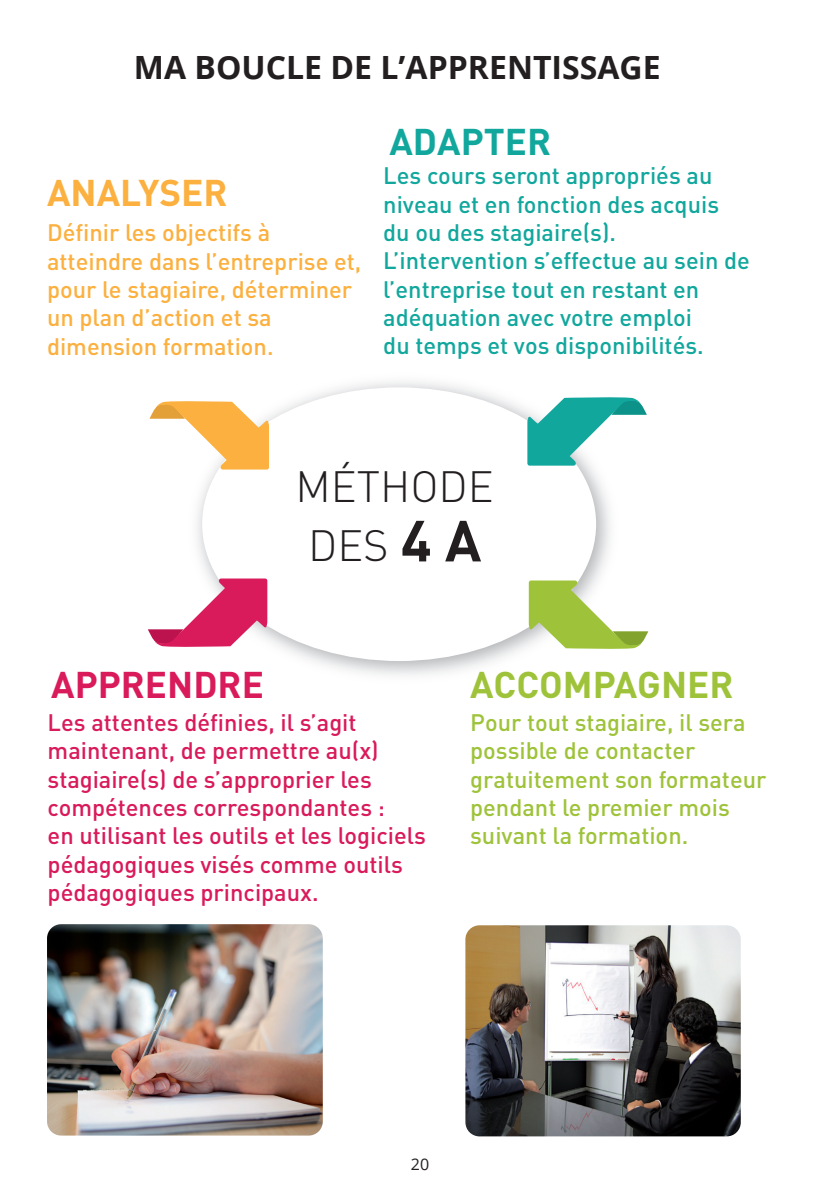
<style>
.page{position:relative;width:840px;height:1191px;background:#fff}
.page>*{position:absolute;margin:0;border:0;box-sizing:border-box;transform-origin:0 0}
.t1{font:300 43.2px/59px "DIN";color:#231f20}
.t2{font:700 36.8px "DIN";color:#9ec33a}
.t3{font:700 36.8px "DIN";color:#d91a5b}
.t4{font:700 36.8px "DIN";color:#fbb03f}
.t5{font:700 36.8px "DIN";color:#12a79d}
.t6{font:700 32px "Open Sans";color:#231f20}
.t7{font:500 23.6px/28.4px "DIN";color:#d91a5b}
.t8{font:500 23.6px/28.4px "DIN";color:#12a79d}
.t9{font:500 23.6px/28.4px "DIN";color:#fbb03f}
.t10{font:500 23.6px/28.4px "DIN";color:#9ec33a}
.t11{font:16px "Open Sans";color:#231f20}
.s1{font-weight:700;font-size:57px}
</style>
<div class="page">
<img style="left:47px;top:924px;width:275px;height:211px">
<img style="left:465px;top:925px;width:275px;height:211px">
<img style="left:197px;top:382px;width:413px;height:293px">
<div style="left:202px;top:387px;width:393px;height:274px;background:#fff;border-radius:50%"></div>
<svg style="left:149px;top:400px;width:120px;height:69px"></svg>
<svg style="left:528px;top:580px;width:120px;height:70px"></svg>
<svg style="left:527px;top:396px;width:119px;height:69px"></svg>
<svg style="left:148px;top:578px;width:119px;height:70px"></svg>
<p class="t6" style="left:134px;top:45px;width:528px">MA BOUCLE DE L’APPRENTISSAGE</p>
<p class="t4" style="left:47px;top:169px;width:182px">ANALYSER</p>
<p class="t9" style="left:47px;top:218px;width:315px">Définir les objectifs à atteindre dans l’entreprise et, pour le stagiaire, déterminer un plan d’action et sa dimension formation.</p>
<p class="t5" style="left:389px;top:117px;width:163px">ADAPTER</p>
<p class="t8" style="left:383px;top:161px;width:368px">Les cours seront appropriés au niveau et en fonction des acquis du ou des stagiaire(s).<br>L’intervention s’effectue au sein de l’entreprise tout en restant en adéquation avec votre emploi<br>du temps et vos disponibilités.</p>
<p class="t1" style="left:295px;top:457px;width:200px">MÉTHODE<br>DES <span class="s1">4 A</span></p>
<p class="t3" style="left:51px;top:661px;width:214px">APPRENDRE</p>
<p class="t7" style="left:48px;top:707px;width:380px">Les attentes définies, il s’agit maintenant, de permettre au(x) stagiaire(s) de s’approprier les compétences correspondantes :<br>en utilisant les outils et les logiciels pédagogiques visés comme outils pédagogiques principaux.</p>
<p class="t2" style="left:470px;top:661px;width:265px">ACCOMPAGNER</p>
<p class="t10" style="left:470px;top:707px;width:298px">Pour tout stagiaire, il sera possible de contacter gratuitement son formateur pendant le premier mois suivant la formation.</p>
<p class="t11" style="left:410px;top:1153px;width:20px">20</p>
</div>
